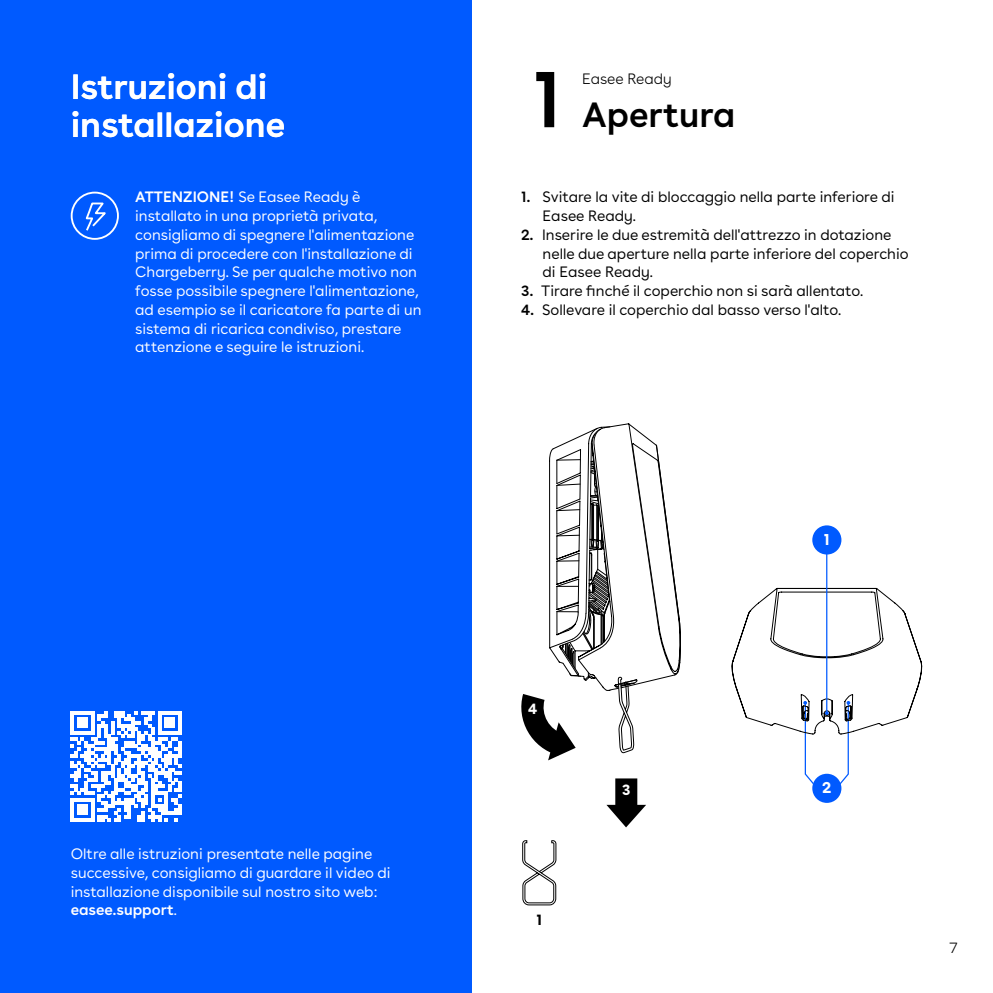
<style>
.page{position:relative;width:993px;height:993px;background:#fff}
.page>*{position:absolute;margin:0;border:0;box-sizing:border-box;transform-origin:0 0}
.t1{font:600 80px "Buenos Aires";color:#000}
.t2{font:600 35px/37.5px "Buenos Aires";color:#fff}
.t3{font:600 35px "Buenos Aires";color:#000}
.t4{font:700 15.75px "Buenos Aires";color:#fff}
.t5{font:15px/18.8px "Buenos Aires";color:#fff}
.t6{font:15px/18.8px "Buenos Aires";color:#000}
.t7{font:300 15px "Buenos Aires";color:#000}
.t8{font:700 15px "Buenos Aires";color:#fff}
.t9{font:700 15px "Buenos Aires";color:#000}
.s1{font-weight:600}
</style>
<div class="page">
<div style="left:0;top:0;width:471px;height:992px;background:#005aff"></div>
<svg style="left:522px;top:840px;width:34px;height:65px"></svg>
<svg style="left:606px;top:778px;width:40px;height:49px"></svg>
<div style="left:71px;top:191px;width:48px;height:49px;border:2px solid #fff;border-radius:50%"></div>
<svg style="left:85px;top:202px;width:21px;height:29px"></svg>
<svg style="left:71px;top:711px;width:110px;height:110px"></svg>
<div style="left:812px;top:773px;width:29px;height:29px;background:#005aff;border-radius:50%"></div>
<hr style="left:825px;top:553px;width:2px;height:159px;background:#005aff">
<svg style="left:731px;top:587px;width:192px;height:198px"></svg>
<div style="left:812px;top:525px;width:29px;height:29px;background:#005aff;border-radius:50%"></div>
<svg style="left:521px;top:423px;width:159px;height:337px"></svg>
<h2 class="t2" style="left:71px;top:64px;width:216px">Istruzioni di installazione</h2>
<p class="t5" style="left:135px;top:186px;width:287px"><span class="s1">ATTENZIONE!</span> Se Easee Ready è installato in una proprietà privata, consigliamo di spegnere l'alimentazione prima di procedere con l'installazione di Chargeberry. Se per qualche motivo non fosse possibile spegnere l'alimentazione, ad esempio se il caricatore fa parte di un sistema di ricarica condiviso, prestare attenzione e seguire le istruzioni.</p>
<p class="t5" style="left:71px;top:842px;width:321px">Oltre alle istruzioni presentate nelle pagine successive, consigliamo di guardare il video di installazione disponibile sul nostro sito web: <span class="s1">easee.support</span>.</p>
<h1 class="t1" style="left:532px;top:32px;width:31px">1</h1>
<p class="t7" style="left:582px;top:67px;width:91px">Easee Ready</p>
<h2 class="t3" style="left:582px;top:86px;width:155px">Apertura</h2>
<p class="t6" style="left:542px;top:186px;width:353px;text-indent:-21px"><span class="s1">1.</span> Svitare la vite di bloccaggio nella parte inferiore di<br>Easee Ready.</p>
<p class="t6" style="left:542px;top:224px;width:367px;text-indent:-21px"><span class="s1">2.</span> Inserire le due estremità dell'attrezzo in dotazione nelle due aperture nella parte inferiore del coperchio di Easee Ready.</p>
<p class="t6" style="left:521px;top:280px;width:343px"><span class="s1">3.</span> Tirare finché il coperchio non si sarà allentato.</p>
<p class="t6" style="left:521px;top:299px;width:321px"><span class="s1">4.</span> Sollevare il coperchio dal basso verso l'alto.</p>
<p class="t8" style="left:528px;top:696px;width:11px">4</p>
<p class="t9" style="left:536px;top:906px;width:7px">1</p>
<p class="t8" style="left:622px;top:776px;width:10px">3</p>
<p class="t4" style="left:823px;top:525px;width:8px">1</p>
<p class="t4" style="left:822px;top:773px;width:11px">2</p>
<p class="t7" style="left:949px;top:935px;width:10px">7</p>
</div>
